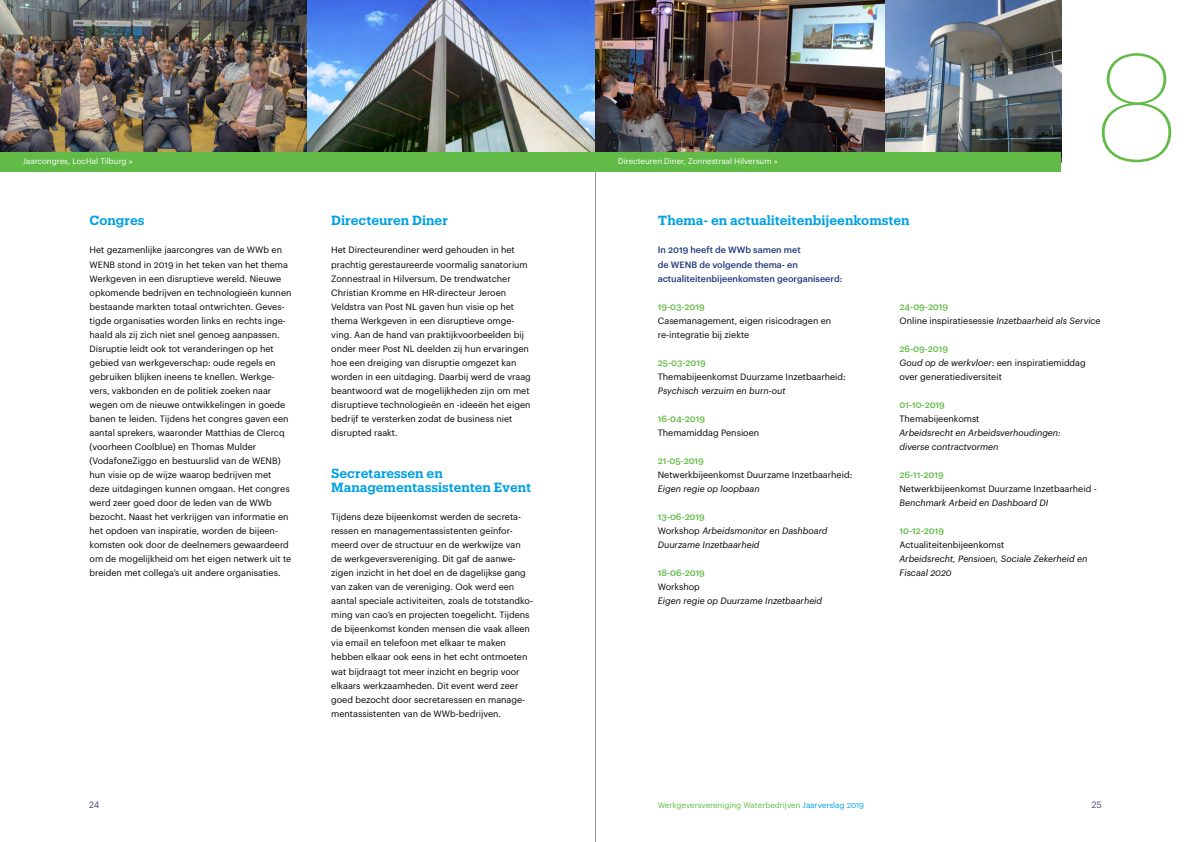
<style>
.page{position:relative;width:1191px;height:842px;background:#fff}
.page>*{position:absolute;margin:0;border:0;box-sizing:border-box;transform-origin:0 0}
.t1{font:100 150px "Produkt";color:#62bb46}
.t2{font:600 13px/14px "Produkt";color:#00a1e4}
.t3{font:9px/14px "Graphik";color:#000}
.t4{font:italic 9px/14px "Graphik";color:#000}
.t5{font:500 9px/14px "Graphik";color:#233a7a}
.t6{font:500 9px "Graphik";letter-spacing:-.005em;color:#62bb46}
.t7{font:9px "Graphik";color:#474466}
.t8{font:8px "Graphik";color:#fff}
.t9{font:8px "Graphik";color:#62bb46}
.s1{font-weight:500;font-style:normal;color:#62bb46}
.s2{font-style:normal}
.s3{font-weight:500;color:#62bb46}
.s4{font-style:italic}
.s5{color:#00a1e4}
</style>
<div class="page">
<hr style="left:595px;top:0;width:1px;height:842px;background:#939598">
<img style="left:884px;top:0;width:177px;height:152px">
<img style="left:306px;top:0;width:289px;height:152px">
<img style="left:0;top:0;width:306px;height:152px">
<img style="left:595px;top:0;width:289px;height:152px">
<div style="left:0;top:152px;width:595px;height:20px;background:#62bb46"></div>
<div style="left:595px;top:152px;width:466px;height:20px;background:#62bb46"></div>
<p class="t8" style="left:23px;top:155px;width:111px">Jaarcongres, LocHal Tilburg »</p>
<p class="t8" style="left:618px;top:155px;width:161px">Directeuren Diner, Zonnestraal Hilversum »</p>
<h1 class="t1" style="left:1093px;top:8px;width:88px">8</h1>
<h2 class="t2" style="left:90px;top:213px;width:56px">Congres</h2>
<p class="t3" style="left:90px;top:242px;width:203px">Het gezamenlijke jaarcongres van de WWb en WENB stond in 2019 in het teken van het thema Werkgeven in een disruptieve wereld. Nieuwe opkomende bedrijven en technologieën kunnen bestaande markten totaal ontwrichten. Geves&shy;tigde organisaties worden links en rechts inge&shy;haald als zij zich niet snel genoeg aanpassen.<br>Disruptie leidt ook tot veranderingen op het gebied van werkgeverschap: oude regels en gebruiken blijken ineens te knellen. Werkge&shy;vers, vakbonden en de politiek zoeken naar wegen om de nieuwe ontwikkelingen in goede banen te leiden. Tijdens het congres gaven een aantal sprekers, waaronder Matthias de Clercq (voorheen Coolblue) en Thomas Mulder (VodafoneZiggo en bestuurslid van de WENB) hun visie op de wijze waarop bedrijven met deze uitdagingen kunnen omgaan. Het congres werd zeer goed door de leden van de WWb bezocht. Naast het verkrijgen van informatie en het opdoen van inspiratie, worden de bijeen&shy;komsten ook door de deelnemers gewaardeerd om de mogelijkheid om het eigen netwerk uit te breiden met collega’s uit andere organisaties.</p>
<h2 class="t2" style="left:331px;top:213px;width:118px">Directeuren Diner</h2>
<p class="t3" style="left:331px;top:242px;width:201px">Het Directeurendiner werd gehouden in het prachtig gerestaureerde voormalig sanatorium Zonnestraal in Hilversum. De trendwatcher Christian Kromme en HR-directeur Jeroen Veldstra van Post NL gaven hun visie op het thema Werkgeven in een disruptieve omge&shy;ving. Aan de hand van praktijkvoorbeelden bij onder meer Post NL deelden zij hun ervaringen hoe een dreiging van disruptie omgezet kan worden in een uitdaging. Daarbij werd de vraag beantwoord wat de mogelijkheden zijn om met disruptieve technologieën en -ideeën het eigen bedrijf te versterken zodat de business niet disrupted raakt.</p>
<h2 class="t2" style="left:331px;top:466px;width:201px">Secretaressen en<br>Managementassistenten Event</h2>
<p class="t3" style="left:331px;top:509px;width:203px">Tijdens deze bijeenkomst werden de secreta&shy;ressen en managementassistenten geïnfor&shy;meerd over de structuur en de werkwijze van de werkgeversvereniging. Dit gaf de aanwe&shy;zigen inzicht in het doel en de dagelijkse gang van zaken van de vereniging. Ook werd een aantal speciale activiteiten, zoals de totstandko&shy;ming van cao’s en projecten toegelicht. Tijdens de bijeenkomst konden mensen die vaak alleen via email en telefoon met elkaar te maken hebben elkaar ook eens in het echt ontmoeten wat bijdraagt tot meer inzicht en begrip voor elkaars werkzaamheden. Dit event werd zeer goed bezocht door secretaressen en manage&shy;mentassistenten van de WWb-bedrijven.</p>
<h2 class="t2" style="left:658px;top:213px;width:253px">Thema- en actualiteitenbijeenkomsten</h2>
<p class="t5" style="left:658px;top:242px;width:186px">In 2019 heeft de WWb samen met<br>de WENB de volgende thema- en actualiteitenbijeenkomsten georganiseerd:</p>
<p class="t6" style="left:658px;top:299px;width:48px">19-03-2019</p>
<p class="t3" style="left:658px;top:313px;width:175px">Casemanagement, eigen risicodragen en re-integratie bij ziekte</p>
<p class="t6" style="left:658px;top:356px;width:49px">25-03-2019</p>
<p class="t3" style="left:658px;top:369px;width:189px">Themabijeenkomst Duurzame Inzetbaarheid:</p>
<p class="t4" style="left:658px;top:383px;width:129px">Psychisch verzuim en burn-out</p>
<p class="t6" style="left:658px;top:412px;width:49px">16-04-2019</p>
<p class="t3" style="left:658px;top:425px;width:103px">Themamiddag Pensioen</p>
<p class="t6" style="left:658px;top:454px;width:48px">21-05-2019</p>
<p class="t3" style="left:658px;top:467px;width:196px">Netwerkbijeenkomst Duurzame Inzetbaarheid:</p>
<p class="t4" style="left:658px;top:481px;width:103px">Eigen regie op loopbaan</p>
<p class="t4" style="left:658px;top:509px;width:171px"><span class="s1">13-06-2019<br></span><span class="s2">Workshop</span> Arbeidsmonitor en Dashboard<br>Duurzame Inzetbaarheid</p>
<p class="t6" style="left:658px;top:566px;width:49px">18-06-2019</p>
<p class="t3" style="left:658px;top:579px;width:44px">Workshop</p>
<p class="t4" style="left:658px;top:593px;width:166px">Eigen regie op Duurzame Inzetbaarheid</p>
<p class="t4" style="left:899px;top:299px;width:203px"><span class="s1">24-09-2019<br></span><span class="s2">Online inspiratiesessie</span> Inzetbaarheid als Service</p>
<p class="t3" style="left:899px;top:341px;width:188px"><span class="s3">26-09-2019<br></span><span class="s4">Goud op de werkvloer</span>: een inspiratiemiddag over generatiediversiteit</p>
<p class="t6" style="left:899px;top:398px;width:47px">01-10-2019</p>
<p class="t3" style="left:899px;top:411px;width:82px">Themabijeenkomst</p>
<p class="t4" style="left:899px;top:425px;width:163px">Arbeidsrecht en Arbeidsverhoudingen: diverse contractvormen</p>
<p class="t6" style="left:899px;top:468px;width:46px">26-11-2019</p>
<p class="t3" style="left:899px;top:481px;width:199px">Netwerkbijeenkomst Duurzame Inzetbaarheid -</p>
<p class="t4" style="left:899px;top:495px;width:150px">Benchmark Arbeid en Dashboard DI</p>
<p class="t6" style="left:899px;top:524px;width:46px">10-12-2019</p>
<p class="t3" style="left:899px;top:537px;width:106px">Actualiteitenbijeenkomst</p>
<p class="t4" style="left:899px;top:551px;width:189px">Arbeidsrecht, Pensioen, Sociale Zekerheid en<br>Fiscaal 2020</p>
<p class="t7" style="left:89px;top:798px;width:12px">24</p>
<p class="t7" style="left:1091px;top:798px;width:12px">25</p>
<p class="t9" style="left:658px;top:799px;width:208px">Werkgeversvereniging Waterbedrijven <span class="s5">Jaarverslag 2019</span></p>
</div>
